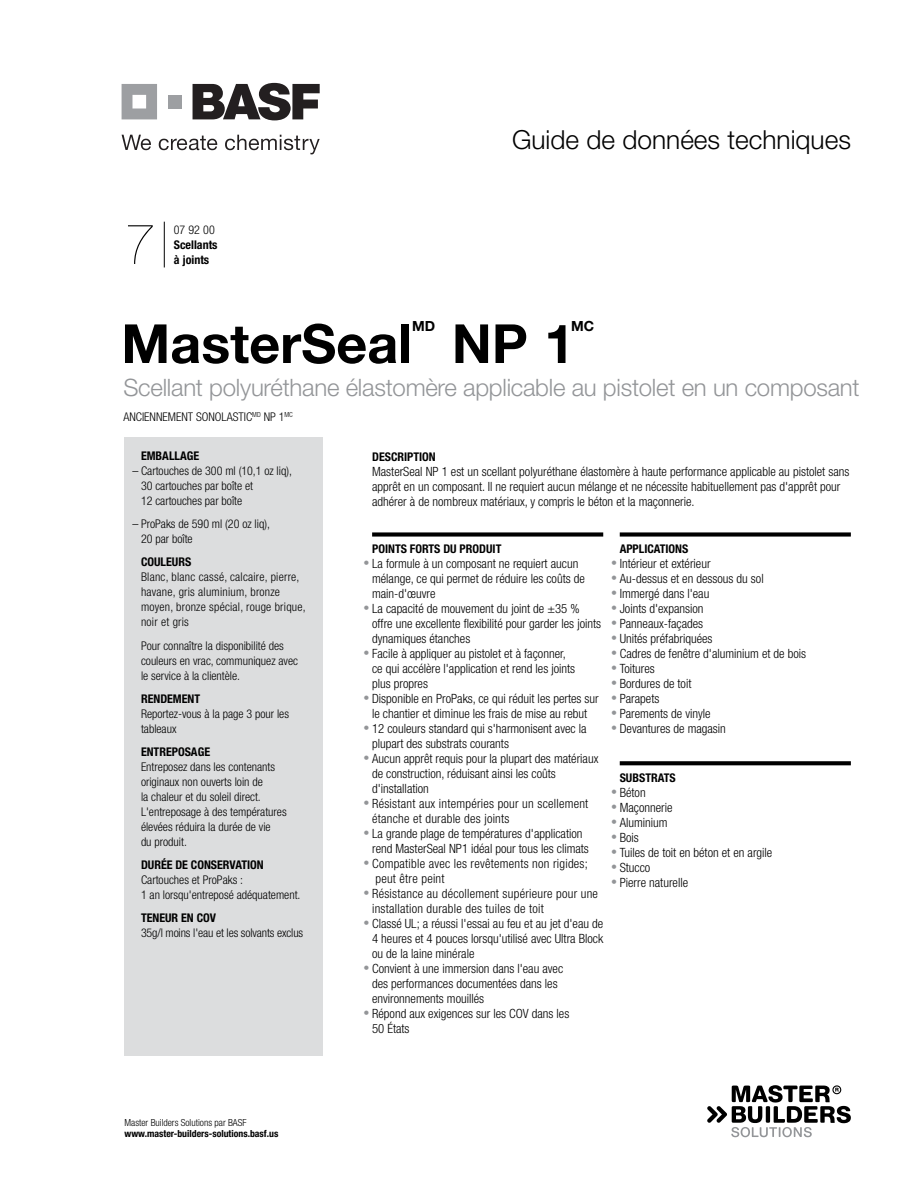
<style>
.page{position:relative;width:918px;height:1188px;background:#fff}
.page>*{position:absolute;margin:0;border:0;box-sizing:border-box;transform-origin:0 0}
.t1{font:200 57px "Helvetica Neue LT Std";color:#000}
.t2{font:700 54px "Helvetica Neue LT Std";color:#000}
.t3{font:300 26.25px "Helvetica Neue LT Std";color:#000}
.t4{font:300 24px "Helvetica Neue LT Std";letter-spacing:-.01em;color:#939598}
.t5{font:700 13.95px "Helvetica Neue LT Std";color:#000}
.t6{font:300 condensed 12.75px/15px "Helvetica Neue LT Std";color:#000}
.t7{font:300 condensed 12.75px/15px "Helvetica Neue LT Std";letter-spacing:.02em;color:#000}
.t8{font:300 condensed 12px/15px "Helvetica Neue LT Std";color:#000}
.t9{font:700 condensed 12px "Helvetica Neue LT Std";color:#000}
.t10{font:300 condensed 12px/15px "Helvetica Neue LT Std";letter-spacing:.02em;color:#000}
.t11{font:700 condensed 9.75px "Helvetica Neue LT Std";color:#000}
.t12{font:300 condensed 9.75px "Helvetica Neue LT Std";color:#000}
.s1{font-size:12px;color:#939598}
</style>
<div class="page">
<div style="left:125px;top:437px;width:198px;height:619px;background:#dcddde"></div>
<div style="left:372px;top:532px;width:231px;height:5px;background:#000"></div>
<div style="left:620px;top:532px;width:231px;height:5px;background:#000"></div>
<svg style="left:620px;top:761px;width:231px;height:4px"></svg>
<hr style="left:164px;top:222px;width:1px;height:45px;background:#000">
<svg style="left:707px;top:1085px;width:144px;height:52px"></svg>
<svg style="left:122px;top:84px;width:35px;height:35px"></svg>
<div style="left:168px;top:95px;width:14px;height:14px;background:#9d9fa2"></div>
<svg style="left:193px;top:83px;width:127px;height:37px"></svg>
<svg style="left:122px;top:135px;width:29px;height:15px"></svg>
<svg style="left:159px;top:136px;width:58px;height:14px"></svg>
<svg style="left:225px;top:135px;width:95px;height:19px"></svg>
<h1 class="t1" style="left:125px;top:211px;width:33px">7</h1>
<p class="t8" style="left:174px;top:222px;width:42px">07 92 00</p>
<p class="t9" style="left:174px;top:237px;width:45px">SCELLANTS</p>
<p class="t9" style="left:174px;top:252px;width:37px">À JOINTS</p>
<h3 class="t3" style="left:512px;top:123px;width:340px">Guide de données techniques</h3>
<h2 class="t2" style="left:121px;top:310px;width:292px">MasterSeal</h2>
<p class="t5" style="left:412px;top:317px;width:25px">MD</p>
<h2 class="t2" style="left:452px;top:310px;width:124px">NP 1</h2>
<p class="t5" style="left:571px;top:317px;width:25px">MC</p>
<h3 class="t4" style="left:123px;top:373px;width:738px">Scellant polyuréthane élastomère applicable au pistolet en un composant</h3>
<p class="t8" style="left:123px;top:409px;width:166px">Anciennement Sonolastic<sup>MD</sup> NP 1<sup>MC</sup></p>
<p class="t9" style="left:372px;top:449px;width:65px">DESCRIPTION</p>
<p class="t6" style="left:372px;top:464px;width:479px">MasterSeal NP 1 est un scellant polyuréthane élastomère à haute performance applicable au pistolet sans apprêt en un composant. Il ne requiert aucun mélange et ne nécessite habituellement pas d'apprêt pour adhérer à de nombreux matériaux, y compris le béton et la maçonnerie.</p>
<p class="t9" style="left:372px;top:542px;width:7px">POINT</p>
<p class="t9" style="left:401px;top:542px;width:97px">S FORTS DU PRODUIT</p>
<p class="t6" style="left:372px;top:556px;width:214px;text-indent:-9px"><span class="s1">•</span> La formule à un composant ne requiert aucun mélange, ce qui permet de réduire les coûts de main-d'œuvre</p>
<p class="t6" style="left:372px;top:601px;width:231px;text-indent:-9px"><span class="s1">•</span> La capacité de mouvement du joint de ±35 % offre une excellente flexibilité pour garder les joints dynamiques étanches</p>
<p class="t6" style="left:372px;top:646px;width:205px;text-indent:-9px"><span class="s1">•</span> Facile à appliquer au pistolet et à façonner, ce qui accélère l'application et rend les joints plus propres</p>
<p class="t6" style="left:363px;top:691px;width:237px;text-align:center"><span class="s1">•</span> Disponible en ProPaks, ce qui réduit les pertes sur le chantier et diminue les frais de mise au rebut</p>
<p class="t6" style="left:372px;top:721px;width:216px;text-indent:-9px"><span class="s1">•</span> 12 couleurs standard qui s'harmonisent avec la plupart des substrats courants</p>
<p class="t6" style="left:372px;top:751px;width:228px;text-indent:-9px"><span class="s1">•</span> Aucun apprêt requis pour la plupart des matériaux de construction, réduisant ainsi les coûts d'installation</p>
<p class="t7" style="left:372px;top:796px;width:218px;text-indent:-9px"><span class="s1">•</span> Résistant aux intempéries pour un scellement étanche et durable des joints</p>
<p class="t6" style="left:372px;top:826px;width:218px;text-indent:-9px"><span class="s1">•</span> La grande plage de températures d'application rend MasterSeal NP1 idéal pour tous les climats</p>
<p class="t7" style="left:375px;top:856px;width:214px;text-indent:-12px"><span class="s1">•</span> Compatible avec les revêtements non rigides; peut être peint</p>
<p class="t7" style="left:372px;top:886px;width:227px;text-indent:-9px"><span class="s1">•</span> Résistance au décollement supérieure pour une installation durable des tuiles de toit</p>
<p class="t6" style="left:372px;top:916px;width:233px;text-align:justify;text-indent:-9px"><span class="s1">•</span> Classé UL; a réussi l'essai au feu et au jet d'eau de 4 heures et 4 pouces lorsqu'utilisé avec Ultra Block ou de la laine minérale</p>
<p class="t6" style="left:372px;top:961px;width:193px;text-indent:-9px"><span class="s1">•</span> Convient à une immersion dans l'eau avec des performances documentées dans les environnements mouillés</p>
<p class="t6" style="left:372px;top:1006px;width:199px;text-indent:-9px"><span class="s1">•</span> Répond aux exigences sur les COV dans les<br>50 États</p>
<p class="t9" style="left:141px;top:448px;width:60px">EMBALLAGE</p>
<p class="t8" style="left:141px;top:463px;width:152px;text-indent:-9px">– Cartouches de 300 ml (10,1 oz liq),<br>30 cartouches par boîte et<br>12 cartouches par boîte</p>
<p class="t8" style="left:141px;top:516px;width:130px;text-indent:-9px">– ProPaks de 590 ml (20 oz liq),<br>20 par boîte</p>
<p class="t9" style="left:141px;top:555px;width:51px">COULEURS</p>
<p class="t10" style="left:141px;top:569px;width:166px">Blanc, blanc cassé, calcaire, pierre, havane, gris aluminium, bronze moyen, bronze spécial, rouge brique, noir et gris</p>
<p class="t8" style="left:141px;top:638px;width:159px">Pour connaître la disponibilité des couleurs en vrac, communiquez avec le service à la clientèle.</p>
<p class="t9" style="left:141px;top:691px;width:61px">RENDEMENT</p>
<p class="t8" style="left:141px;top:706px;width:150px">Reportez-vous à la page 3 pour les tableaux</p>
<p class="t9" style="left:141px;top:744px;width:71px">ENTREPOSAGE</p>
<p class="t8" style="left:141px;top:759px;width:147px">Entreposez dans les contenants originaux non ouverts loin de<br>la chaleur et du soleil direct.<br>L'entreposage à des températures élevées réduira la durée de vie<br>du produit.</p>
<p class="t9" style="left:141px;top:858px;width:124px">DURÉE DE CONSERVATION</p>
<p class="t8" style="left:141px;top:872px;width:161px">Cartouches et ProPaks :<br>1 an lorsqu'entreposé adéquatement.</p>
<p class="t9" style="left:141px;top:911px;width:64px">TENEUR EN COV</p>
<p class="t8" style="left:141px;top:926px;width:164px">35g/l moins l'eau et les solvants exclus</p>
<p class="t9" style="left:620px;top:542px;width:69px">APPLICATIONS</p>
<p class="t6" style="left:611px;top:556px;width:101px"><span class="s1">•</span> Intérieur et extérieur</p>
<p class="t6" style="left:611px;top:571px;width:154px"><span class="s1">•</span> Au-dessus et en dessous du sol</p>
<p class="t6" style="left:611px;top:586px;width:100px"><span class="s1">•</span> Immergé dans l'eau</p>
<p class="t6" style="left:611px;top:601px;width:94px"><span class="s1">•</span> Joints d'expansion</p>
<p class="t6" style="left:611px;top:616px;width:94px"><span class="s1">•</span> Panneaux-façades</p>
<p class="t6" style="left:611px;top:631px;width:103px"><span class="s1">•</span> Unités préfabriquées</p>
<p class="t6" style="left:611px;top:646px;width:197px"><span class="s1">•</span> Cadres de fenêtre d'aluminium et de bois</p>
<p class="t6" style="left:611px;top:661px;width:45px"><span class="s1">•</span> Toitures</p>
<p class="t6" style="left:611px;top:676px;width:82px"><span class="s1">•</span> Bordures de toit</p>
<p class="t6" style="left:611px;top:691px;width:50px"><span class="s1">•</span> Parapets</p>
<p class="t6" style="left:611px;top:706px;width:101px"><span class="s1">•</span> Parements de vinyle</p>
<p class="t6" style="left:611px;top:721px;width:116px"><span class="s1">•</span> Devantures de magasin</p>
<p class="t9" style="left:620px;top:770px;width:57px">SUBSTRATS</p>
<p class="t6" style="left:611px;top:785px;width:36px"><span class="s1">•</span> Béton</p>
<p class="t6" style="left:611px;top:800px;width:63px"><span class="s1">•</span> Maçonnerie</p>
<p class="t6" style="left:611px;top:815px;width:58px"><span class="s1">•</span> Aluminium</p>
<p class="t6" style="left:611px;top:830px;width:29px"><span class="s1">•</span> Bois</p>
<p class="t6" style="left:611px;top:845px;width:163px"><span class="s1">•</span> Tuiles de toit en béton et en argile</p>
<p class="t6" style="left:611px;top:860px;width:41px"><span class="s1">•</span> Stucco</p>
<p class="t6" style="left:611px;top:875px;width:79px"><span class="s1">•</span> Pierre naturelle</p>
<p class="t12" style="left:125px;top:1117px;width:124px">Master Builders Solutions par BASF</p>
<p class="t11" style="left:125px;top:1128px;width:155px">WWW.MASTER-BUILDERS-SOLUTIONS.BASF.US</p>
</div>
